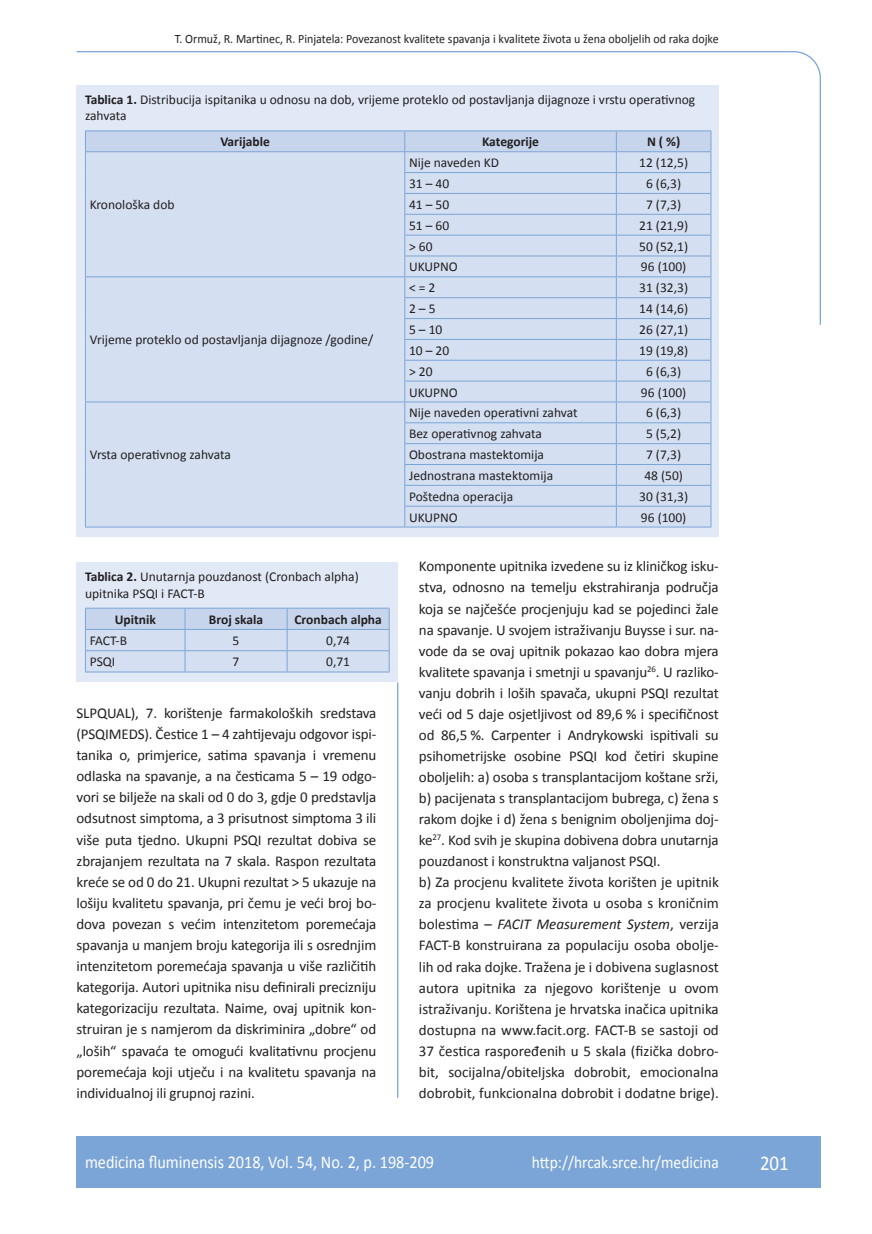
<style>
.page{position:relative;width:872px;height:1234px;background:#fff}
.page>*{position:absolute;margin:0;border:0;box-sizing:border-box;transform-origin:0 0}
.t1{font:21px "Calibri";color:#fff;scale:.9 1}
.t2{font:18px "Calibri";color:#fff;scale:.9 1}
.t3{font:17.25px "Calibri";color:#fff;scale:.9 1}
.t4{font:15px/21px "Calibri";letter-spacing:-.01em;color:#231f20;text-align:justify}
.t5{font:13.5px/16.5px "Calibri";color:#231f20}
.t6{font:700 13.5px "Calibri";color:#231f20}
.t7{font:12.75px "Calibri";color:#231f20;scale:.94 1}
.s1{font-weight:700}
.s2{font-style:italic}
</style>
<div class="page">
<svg style="left:76px;top:51px;width:745px;height:275px"></svg>
<hr style="left:397px;top:682px;width:1px;height:415px;background:#7ca5d7">
<div style="left:77px;top:1135px;width:744px;height:51px;background:#7ca5d7"></div>
<div style="left:77px;top:562px;width:321px;height:119px;background:#e1e9f6"></div>
<hr style="left:85px;top:607px;width:100px;height:1px;background:#7ca5d7">
<hr style="left:185px;top:607px;width:102px;height:1px;background:#7ca5d7">
<hr style="left:287px;top:607px;width:102px;height:1px;background:#7ca5d7">
<svg style="left:85px;top:608px;width:305px;height:64px"></svg>
<hr style="left:85px;top:671px;width:100px;height:1px;background:#7ca5d7">
<hr style="left:185px;top:671px;width:102px;height:1px;background:#7ca5d7">
<hr style="left:287px;top:671px;width:102px;height:1px;background:#7ca5d7">
<div style="left:77px;top:85px;width:642px;height:451px;background:#e1e9f6"></div>
<hr style="left:85px;top:130px;width:320px;height:1px;background:#7ca5d7">
<hr style="left:405px;top:130px;width:211px;height:1px;background:#7ca5d7">
<hr style="left:616px;top:130px;width:95px;height:1px;background:#7ca5d7">
<svg style="left:85px;top:131px;width:626px;height:395px"></svg>
<hr style="left:85px;top:526px;width:320px;height:1px;background:#7ca5d7">
<hr style="left:405px;top:526px;width:211px;height:1px;background:#7ca5d7">
<hr style="left:616px;top:526px;width:95px;height:1px;background:#7ca5d7">
<p class="t7" style="left:175px;top:30px;width:580px">T. Ormuž, R. Martinec, R. Pinjatela: Povezanost kvalitete spavanja i kvalitete života u žena oboljelih od raka dojke</p>
<p class="t5" style="left:85px;top:90px;width:611px"><span class="s1">Tablica 1.</span> Distribucija ispitanika u odnosu na dob, vrijeme proteklo od postavljanja dijagnoze i vrstu operativnog zahvata</p>
<p class="t6" style="left:220px;top:133px;width:51px">Varijable</p>
<p class="t6" style="left:482px;top:133px;width:58px">Kategorije</p>
<p class="t6" style="left:647px;top:133px;width:35px">N ( %)</p>
<p class="t5" style="left:90px;top:195px;width:86px">Kronološka dob</p>
<p class="t5" style="left:90px;top:331px;width:285px">Vrijeme proteklo od postavljanja dijagnoze /godine/</p>
<p class="t5" style="left:90px;top:445px;width:143px">Vrsta operativnog zahvata</p>
<p class="t5" style="left:85px;top:567px;width:275px"><span class="s1">Tablica 2.</span> Unutarnja pouzdanost (Cronbach alpha) upitnika PSQI i FACT-B</p>
<p class="t6" style="left:115px;top:611px;width:43px">Upitnik</p>
<p class="t6" style="left:209px;top:611px;width:56px">Broj skala</p>
<p class="t6" style="left:294px;top:611px;width:89px">Cronbach alpha</p>
<p class="t5" style="left:90px;top:631px;width:39px">FACT-B</p>
<p class="t5" style="left:233px;top:631px;width:8px">5</p>
<p class="t5" style="left:326px;top:631px;width:25px">0,74</p>
<p class="t5" style="left:90px;top:653px;width:27px">PSQI</p>
<p class="t5" style="left:233px;top:653px;width:8px">7</p>
<p class="t5" style="left:326px;top:653px;width:25px">0,71</p>
<p class="t4" style="left:77px;top:701px;width:301px">SLPQUAL), 7. korištenje farmakoloških sredstava (PSQIMEDS). Čestice 1 – 4 zahtijevaju odgovor ispi&shy;tanika o, primjerice, satima spavanja i vremenu odlaska na spavanje, a na česticama 5 – 19 odgo&shy;vori se bilježe na skali od 0 do 3, gdje 0 predstavlja odsutnost simptoma, a 3 prisutnost simptoma 3 ili više puta tjedno. Ukupni PSQI rezultat dobiva se zbrajanjem rezultata na 7 skala. Raspon rezultata kreće se od 0 do 21. Ukupni rezultat &gt; 5 ukazuje na lošiju kvalitetu spavanja, pri čemu je veći broj bo&shy;dova povezan s većim intenzitetom poremećaja spavanja u manjem broju kategorija ili s osrednjim intenzitetom poremećaja spavanja u više različitih kategorija. Autori upitnika nisu definirali precizniju kategorizaciju rezultata. Naime, ovaj upitnik kon&shy;struiran je s namjerom da diskriminira „dobre“ od „loših“ spavaća te omogući kvalitativnu procjenu poremećaja koji utječu i na kvalitetu spavanja na individualnoj ili grupnoj razini.</p>
<p class="t5" style="left:409px;top:154px;width:92px">Nije naveden KD</p>
<p class="t5" style="left:639px;top:154px;width:50px">12 (12,5)</p>
<p class="t5" style="left:409px;top:175px;width:42px">31 – 40</p>
<p class="t5" style="left:646px;top:175px;width:37px">6 (6,3)</p>
<p class="t5" style="left:409px;top:195px;width:42px">41 – 50</p>
<p class="t5" style="left:646px;top:195px;width:37px">7 (7,3)</p>
<p class="t5" style="left:409px;top:216px;width:42px">51 – 60</p>
<p class="t5" style="left:639px;top:216px;width:50px">21 (21,9)</p>
<p class="t5" style="left:409px;top:237px;width:25px">&gt; 60</p>
<p class="t5" style="left:639px;top:237px;width:50px">50 (52,1)</p>
<p class="t5" style="left:409px;top:258px;width:50px">UKUPNO</p>
<p class="t5" style="left:641px;top:258px;width:47px">96 (100)</p>
<p class="t5" style="left:409px;top:279px;width:28px">&lt; = 2</p>
<p class="t5" style="left:639px;top:279px;width:50px">31 (32,3)</p>
<p class="t5" style="left:409px;top:300px;width:28px">2 – 5</p>
<p class="t5" style="left:639px;top:300px;width:50px">14 (14,6)</p>
<p class="t5" style="left:409px;top:320px;width:35px">5 – 10</p>
<p class="t5" style="left:639px;top:320px;width:50px">26 (27,1)</p>
<p class="t5" style="left:409px;top:341px;width:42px">10 – 20</p>
<p class="t5" style="left:639px;top:341px;width:50px">19 (19,8)</p>
<p class="t5" style="left:409px;top:362px;width:25px">&gt; 20</p>
<p class="t5" style="left:646px;top:362px;width:37px">6 (6,3)</p>
<p class="t5" style="left:409px;top:383px;width:50px">UKUPNO</p>
<p class="t5" style="left:641px;top:383px;width:47px">96 (100)</p>
<p class="t5" style="left:409px;top:404px;width:170px">Nije naveden operativni zahvat</p>
<p class="t5" style="left:646px;top:404px;width:37px">6 (6,3)</p>
<p class="t5" style="left:409px;top:425px;width:134px">Bez operativnog zahvata</p>
<p class="t5" style="left:646px;top:425px;width:37px">5 (5,2)</p>
<p class="t5" style="left:409px;top:445px;width:136px">Obostrana mastektomija</p>
<p class="t5" style="left:646px;top:445px;width:37px">7 (7,3)</p>
<p class="t5" style="left:409px;top:466px;width:146px">Jednostrana mastektomija</p>
<p class="t5" style="left:644px;top:466px;width:40px">48 (50)</p>
<p class="t5" style="left:409px;top:487px;width:106px">Poštedna operacija</p>
<p class="t5" style="left:639px;top:487px;width:50px">30 (31,3)</p>
<p class="t5" style="left:409px;top:508px;width:50px">UKUPNO</p>
<p class="t5" style="left:641px;top:508px;width:47px">96 (100)</p>
<p class="t4" style="left:419px;top:555px;width:301px;text-align:left">Komponente upitnika izvedene su iz kliničkog isku&shy;stva, odnosno na temelju ekstrahiranja područja koja se najčešće procjenjuju kad se pojedinci žale na spavanje. U svojem istraživanju Buysse i sur. na&shy;vode da se ovaj upitnik pokazao kao dobra mjera kvalitete spavanja i smetnji u spavanju<sup>26</sup>. U razliko&shy;vanju dobrih i loših spavača, ukupni PSQI rezultat veći od 5 daje osjetljivost od 89,6 % i specifičnost od 86,5 %. Carpenter i Andrykowski ispitivali su psihometrijske osobine PSQI kod četiri skupine oboljelih: a) osoba s transplantacijom koštane srži, b) pacijenata s transplantacijom bubrega, c) žena s rakom dojke i d) žena s benignim oboljenjima doj&shy;ke<sup>27</sup>. Kod svih je skupina dobivena dobra unutarnja pouzdanost i konstruktna valjanost PSQI.<br>b) Za procjenu kvalitete života korišten je upitnik za procjenu kvalitete života u osoba s kroničnim bolestima – <span class="s2">FACIT Measurement System</span>, verzija FACT-B konstruirana za populaciju osoba obolje&shy;lih od raka dojke. Tražena je i dobivena suglasnost autora upitnika za njegovo korištenje u ovom istraživanju. Korištena je hrvatska inačica upitnika dostupna na www.facit.org. FACT-B se sastoji od 37 čestica raspoređenih u 5 skala (fizička dobro&shy;bit, socijalna/obiteljska dobrobit, emocionalna dobrobit, funkcionalna dobrobit i dodatne brige).</p>
<p class="t2" style="left:85px;top:1150px;width:389px">medicina fluminensis 2018, Vol. 54, No. 2, p. 198-209</p>
<p class="t3" style="left:532px;top:1151px;width:209px">http://hrcak.srce.hr/medicina</p>
<h1 class="t1" style="left:760px;top:1149px;width:33px">201</h1>
</div>
